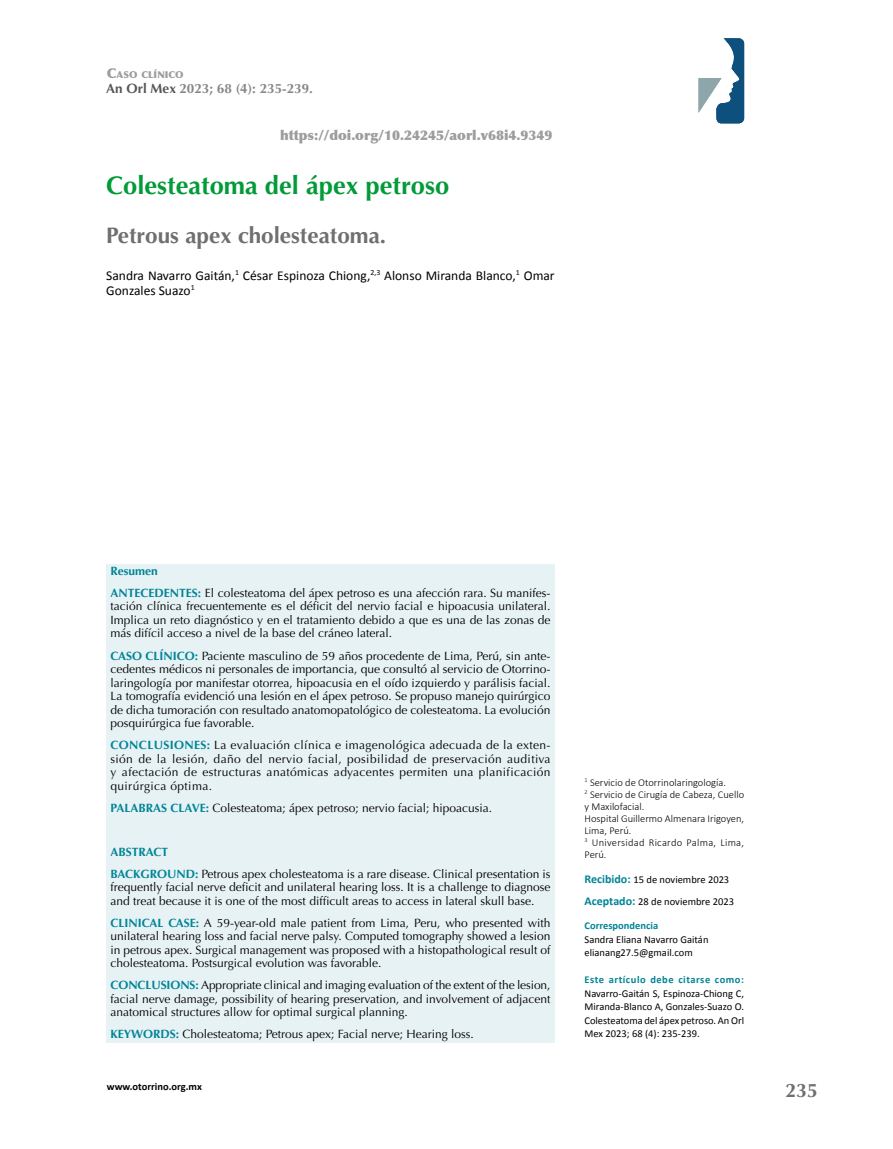
<style>
.page{position:relative;width:893px;height:1149px;background:#fff}
.page>*{position:absolute;margin:0;border:0;box-sizing:border-box;transform-origin:0 0}
.t1{font:700 25.5px "Optima";color:#039a39}
.t2{font:700 22.5px "Optima";color:#706f6f}
.t3{font:700 19.5px "Optima";color:#706f6f}
.t4{font:13.5px/15px "Calibri";color:#000}
.t5{font:900 13.5px "Optima";color:#9d9d9c}
.t6{font:700 13.5px "Optima";color:#878787}
.t7{font:12px/13.5px "Optima";color:#000;text-align:justify}
.t8{font:10.5px/13.5px "Calibri";color:#000}
.t9{font:300 10.5px/12px "Calibri";color:#000}
.t10{font:700 10.5px "Calibri";letter-spacing:.045em;color:#008496}
.t11{font:700 10.5px "Calibri";color:#000}
.t12{font:700 10.5px "Calibri";color:#008496}
.t13{font:900 9.45px "Optima";color:#9d9d9c}
.s1{font-size:13.5px}
.s2{color:#575756}
.s3{font-weight:700;color:#008496}
.s4{font-weight:700;font-size:12px;color:#008496}
</style>
<div class="page">
<div style="left:106px;top:563px;width:449px;height:479px;background:#e7f2f5"></div>
<svg style="left:698px;top:38px;width:46px;height:85px"></svg>
<p class="t13" style="left:107px;top:69px;width:78px"><span class="s1">C</span>ASO CLÍNICO</p>
<p class="t6" style="left:106px;top:81px;width:208px"><span class="s2">An Orl Mex</span> 2023; 68 (4): 235-239.</p>
<p class="t5" style="left:280px;top:127px;width:274px">https://doi.org/10.24245/aorl.v68i4.9349</p>
<h1 class="t1" style="left:106px;top:170px;width:344px">Colesteatoma del ápex petroso</h1>
<h2 class="t2" style="left:106px;top:222px;width:281px">Petrous apex cholesteatoma.</h2>
<p class="t4" style="left:106px;top:267px;width:450px">Sandra Navarro Gaitán,<sup>1</sup> César Espinoza Chiong,<sup>2,3</sup> Alonso Miranda Blanco,<sup>1</sup> Omar<br>Gonzales Suazo<sup>1</sup></p>
<p class="t7" style="left:111px;top:560px;width:441px;line-height:22px"><span class="s3">Resumen<br>ANTECEDENTES:</span> El colesteatoma del ápex petroso es una afección rara. Su manifes-</p>
<p class="t7" style="left:111px;top:599px;width:441px">tación clínica frecuentemente es el déficit del nervio facial e hipoacusia unilateral.<br>Implica un reto diagnóstico y en el tratamiento debido a que es una de las zonas de más difícil acceso a nivel de la base del cráneo lateral.</p>
<p class="t7" style="left:111px;top:648px;width:441px"><span class="s3">CASO CLÍNICO:</span> Paciente masculino de 59 años procedente de Lima, Perú, sin ante&shy;cedentes médicos ni personales de importancia, que consultó al servicio de Otorrino&shy;laringología por manifestar otorrea, hipoacusia en el oído izquierdo y parálisis facial.<br>La tomografía evidenció una lesión en el ápex petroso. Se propuso manejo quirúrgico de dicha tumoración con resultado anatomopatológico de colesteatoma. La evolución posquirúrgica fue favorable.</p>
<p class="t7" style="left:111px;top:738px;width:441px"><span class="s3">CONCLUSIONES:</span> La evaluación clínica e imagenológica adecuada de la exten&shy;sión de la lesión, daño del nervio facial, posibilidad de preservación auditiva y afectación de estructuras anatómicas adyacentes permiten una planificación quirúrgica óptima.</p>
<p class="t7" style="left:111px;top:800px;width:383px"><span class="s3">PALABRAS CLAVE:</span> Colesteatoma; ápex petroso; nervio facial; hipoacusia.</p>
<p class="t7" style="left:111px;top:840px;width:441px;line-height:22px"><span class="s3">ABSTRACT<br>BACKGROUND:</span> Petrous apex cholesteatoma is a rare disease. Clinical presentation is</p>
<p class="t7" style="left:111px;top:880px;width:441px">frequently facial nerve deficit and unilateral hearing loss. It is a challenge to diagnose and treat because it is one of the most difficult areas to access in lateral skull base.</p>
<p class="t7" style="left:111px;top:915px;width:442px"><span class="s3">CLINICAL CASE:</span> A 59-year-old male patient from Lima, Peru, who presented with unilateral hearing loss and facial nerve palsy. Computed tomography showed a lesion in petrous apex. Surgical management was proposed with a histopathological result of cholesteatoma. Postsurgical evolution was favorable.</p>
<p class="t7" style="left:111px;top:978px;width:441px"><span class="s3">CONCLUSIONS:</span> Appropriate clinical and imaging evaluation of the extent of the lesion, facial nerve damage, possibility of hearing preservation, and involvement of adjacent anatomical structures allow for optimal surgical planning.</p>
<p class="t7" style="left:111px;top:1027px;width:365px"><span class="s3">KEYWORDS:</span> Cholesteatoma; Petrous apex; Facial nerve; Hearing loss.</p>
<p class="t11" style="left:107px;top:1079px;width:97px">www.otorrino.org.mx</p>
<p class="t9" style="left:585px;top:775px;width:161px"><sup>1</sup> Servicio de Otorrinolaringología.<br><sup>2</sup> Servicio de Cirugía de Cabeza, Cuello y Maxilofacial.<br>Hospital Guillermo Almenara Irigoyen,<br>Lima, Perú.<br><sup>3</sup> Universidad Ricardo Palma, Lima,<br>Perú.</p>
<p class="t8" style="left:585px;top:868px;width:151px;line-height:21px"><span class="s4">Recibido:</span> 15 de noviembre 2023<br><span class="s4">Aceptado:</span> 28 de noviembre 2023</p>
<p class="t12" style="left:585px;top:918px;width:75px">Correspondencia</p>
<p class="t8" style="left:585px;top:931px;width:125px">Sandra Eliana Navarro Gaitán elianang27.5@gmail.com</p>
<p class="t10" style="left:585px;top:972px;width:161px">Este artículo debe citarse como:</p>
<p class="t8" style="left:585px;top:985px;width:161px;text-align:justify">Navarro-Gaitán S, Espinoza-Chiong C, Miranda-Blanco A, Gonzales-Suazo O.<br>Colesteatoma del ápex petroso. An Orl Mex 2023; 68 (4): 235-239.</p>
<h3 class="t3" style="left:785px;top:1079px;width:34px">235</h3>
</div>
